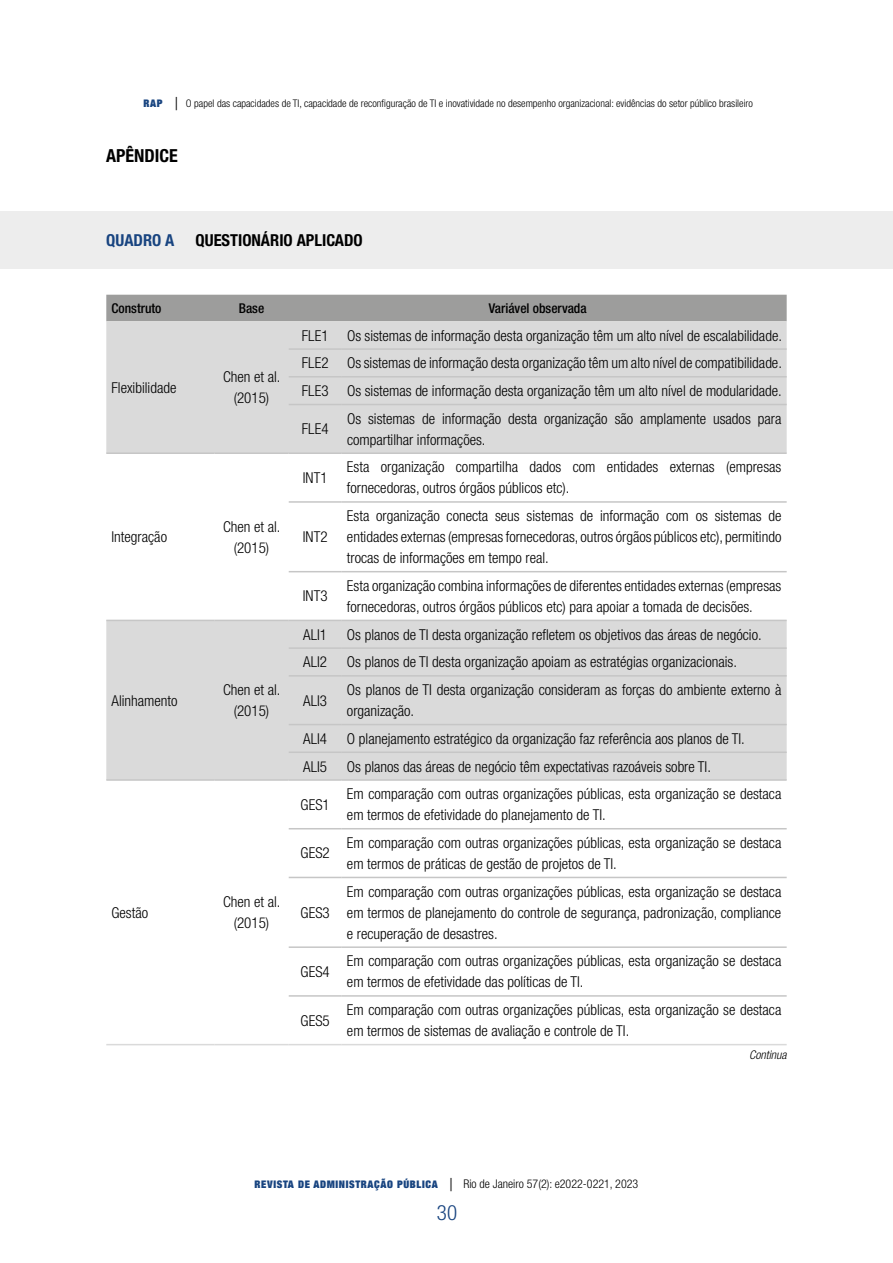
<style>
.page{position:relative;width:893px;height:1263px;background:#fff}
.page>*{position:absolute;margin:0;border:0;box-sizing:border-box;transform-origin:0 0}
.t1{font:300 condensed 21px "Helvetica Neue LT Std";color:#184480}
.t2{font:700 condensed 18px "Helvetica Neue LT Std";color:#000}
.t3{font:700 condensed 16.5px "Helvetica Neue LT Std";color:#000}
.t4{font:700 condensed 16.5px "Helvetica Neue LT Std";color:#184480}
.t5{font:300 condensed 15px/21px "Helvetica Neue LT Std";color:#000}
.t6{font:500 condensed 13.5px "Helvetica Neue LT Std";color:#000}
.t7{font:300 condensed 12px "Helvetica Neue LT Std";color:#000}
.t8{font:italic 300 condensed 12px "Helvetica Neue LT Std";color:#000}
.t9{font:300 condensed 10.5px "Helvetica Neue LT Std";color:#000}
.s1{font-family:"Helvetica Neue";font-weight:900;font-stretch:expanded;color:#184480}
.s2{font-size:18px}
.s3{font-family:"Helvetica Neue";font-weight:900;font-stretch:expanded;font-size:10.5px;color:#184480}
</style>
<div class="page">
<div style="left:0;top:211px;width:892px;height:58px;background:#ededed"></div>
<div style="left:106px;top:295px;width:681px;height:26px;background:#9d9d9c"></div>
<svg style="left:106px;top:321px;width:681px;height:458px;fill:#dadada"></svg>
<hr style="left:106px;top:1044px;width:108px;height:1px;background:#dadada">
<hr style="left:214px;top:1044px;width:75px;height:1px;background:#dadada">
<hr style="left:289px;top:1044px;width:53px;height:1px;background:#dadada">
<hr style="left:342px;top:1044px;width:445px;height:1px;background:#dadada">
<hr style="left:289px;top:348px;width:53px;height:2px;background:#c6c6c6">
<hr style="left:342px;top:348px;width:445px;height:2px;background:#c6c6c6">
<hr style="left:289px;top:376px;width:53px;height:1px;background:#c6c6c6">
<hr style="left:342px;top:376px;width:445px;height:1px;background:#c6c6c6">
<hr style="left:289px;top:404px;width:53px;height:1px;background:#c6c6c6">
<hr style="left:342px;top:404px;width:445px;height:1px;background:#c6c6c6">
<hr style="left:106px;top:452px;width:108px;height:2px;background:#c6c6c6">
<hr style="left:214px;top:452px;width:75px;height:2px;background:#c6c6c6">
<hr style="left:289px;top:452px;width:53px;height:2px;background:#c6c6c6">
<hr style="left:342px;top:452px;width:445px;height:2px;background:#c6c6c6">
<hr style="left:289px;top:501px;width:53px;height:2px;background:#c6c6c6">
<hr style="left:342px;top:501px;width:445px;height:2px;background:#c6c6c6">
<hr style="left:289px;top:571px;width:53px;height:1px;background:#c6c6c6">
<hr style="left:342px;top:571px;width:445px;height:1px;background:#c6c6c6">
<hr style="left:106px;top:620px;width:108px;height:1px;background:#c6c6c6">
<hr style="left:214px;top:620px;width:75px;height:1px;background:#c6c6c6">
<hr style="left:289px;top:620px;width:53px;height:1px;background:#c6c6c6">
<hr style="left:342px;top:620px;width:445px;height:1px;background:#c6c6c6">
<hr style="left:289px;top:647px;width:53px;height:2px;background:#c6c6c6">
<hr style="left:342px;top:647px;width:445px;height:2px;background:#c6c6c6">
<hr style="left:289px;top:675px;width:53px;height:2px;background:#c6c6c6">
<hr style="left:342px;top:675px;width:445px;height:2px;background:#c6c6c6">
<hr style="left:289px;top:724px;width:53px;height:1px;background:#c6c6c6">
<hr style="left:342px;top:724px;width:445px;height:1px;background:#c6c6c6">
<hr style="left:289px;top:751px;width:53px;height:2px;background:#c6c6c6">
<hr style="left:342px;top:751px;width:445px;height:2px;background:#c6c6c6">
<hr style="left:106px;top:779px;width:108px;height:2px;background:#c6c6c6">
<hr style="left:214px;top:779px;width:75px;height:2px;background:#c6c6c6">
<hr style="left:289px;top:779px;width:53px;height:2px;background:#c6c6c6">
<hr style="left:342px;top:779px;width:445px;height:2px;background:#c6c6c6">
<hr style="left:289px;top:828px;width:53px;height:1px;background:#c6c6c6">
<hr style="left:342px;top:828px;width:445px;height:1px;background:#c6c6c6">
<hr style="left:289px;top:877px;width:53px;height:1px;background:#c6c6c6">
<hr style="left:342px;top:877px;width:445px;height:1px;background:#c6c6c6">
<hr style="left:289px;top:946px;width:53px;height:2px;background:#c6c6c6">
<hr style="left:342px;top:946px;width:445px;height:2px;background:#c6c6c6">
<hr style="left:289px;top:995px;width:53px;height:2px;background:#c6c6c6">
<hr style="left:342px;top:995px;width:445px;height:2px;background:#c6c6c6">
<p class="t9" style="left:143px;top:98px;width:611px"><span class="s1">RAP</span> <span class="s2">|</span> O papel das capacidades de TI, capacidade de reconfiguração de TI e inovatividade no desempenho organizacional: evidências do setor público brasileiro</p>
<p class="t2" style="left:106px;top:144px;width:73px">APÊNDICE</p>
<p class="t4" style="left:106px;top:230px;width:70px">QUADRO A</p>
<p class="t3" style="left:196px;top:230px;width:169px">QUESTIONÁRIO APLICADO</p>
<p class="t6" style="left:112px;top:300px;width:52px">Construto</p>
<p class="t6" style="left:239px;top:300px;width:27px">Base</p>
<p class="t6" style="left:489px;top:300px;width:99px">Variável observada</p>
<p class="t5" style="left:112px;top:377px;width:66px">Flexibilidade</p>
<p class="t5" style="left:223px;top:366px;width:59px;text-align:center">Chen et al. (2015)</p>
<p class="t5" style="left:112px;top:526px;width:57px">Integração</p>
<p class="t5" style="left:223px;top:516px;width:59px;text-align:center">Chen et al. (2015)</p>
<p class="t5" style="left:112px;top:690px;width:68px">Alinhamento</p>
<p class="t5" style="left:223px;top:679px;width:59px;text-align:center">Chen et al. (2015)</p>
<p class="t5" style="left:112px;top:902px;width:38px">Gestão</p>
<p class="t5" style="left:223px;top:891px;width:59px;text-align:center">Chen et al. (2015)</p>
<p class="t5" style="left:302px;top:321px;width:482px;line-height:27.8px;text-align:justify">FLE1 Os sistemas de informação desta organização têm um alto nível de escalabilidade.<br>FLE2 Os sistemas de informação desta organização têm um alto nível de compatibilidade.<br>FLE3 Os sistemas de informação desta organização têm um alto nível de modularidade.</p>
<p class="t5" style="left:302px;top:418px;width:28px">FLE4</p>
<p class="t5" style="left:347px;top:408px;width:436px">Os sistemas de informação desta organização são amplamente usados para compartilhar informações.</p>
<p class="t5" style="left:303px;top:467px;width:26px">INT1</p>
<p class="t5" style="left:347px;top:456px;width:436px">Esta organização compartilha dados com entidades externas (empresas fornecedoras, outros órgãos públicos etc).</p>
<p class="t5" style="left:303px;top:526px;width:26px">INT2</p>
<p class="t5" style="left:347px;top:505px;width:436px;text-align:justify">Esta organização conecta seus sistemas de informação com os sistemas de entidades externas (empresas fornecedoras, outros órgãos públicos etc), permitindo trocas de informações em tempo real.</p>
<p class="t5" style="left:303px;top:585px;width:26px">INT3</p>
<p class="t5" style="left:347px;top:575px;width:436px">Esta organização combina informações de diferentes entidades externas (empresas fornecedoras, outros órgãos públicos etc) para apoiar a tomada de decisões.</p>
<p class="t5" style="left:303px;top:624px;width:25px">ALI1</p>
<p class="t5" style="left:347px;top:624px;width:416px">Os planos de TI desta organização refletem os objetivos das áreas de negócio.</p>
<p class="t5" style="left:303px;top:651px;width:25px">ALI2</p>
<p class="t5" style="left:347px;top:651px;width:392px">Os planos de TI desta organização apoiam as estratégias organizacionais.</p>
<p class="t5" style="left:303px;top:690px;width:25px">ALI3</p>
<p class="t5" style="left:347px;top:679px;width:436px">Os planos de TI desta organização consideram as forças do ambiente externo à organização.</p>
<p class="t5" style="left:303px;top:728px;width:25px">ALI4</p>
<p class="t5" style="left:347px;top:728px;width:399px">O planejamento estratégico da organização faz referência aos planos de TI.</p>
<p class="t5" style="left:303px;top:756px;width:25px">ALI5</p>
<p class="t5" style="left:347px;top:756px;width:365px">Os planos das áreas de negócio têm expectativas razoáveis sobre TI.</p>
<p class="t5" style="left:301px;top:794px;width:31px">GES1</p>
<p class="t5" style="left:347px;top:783px;width:436px">Em comparação com outras organizações públicas, esta organização se destaca em termos de efetividade do planejamento de TI.</p>
<p class="t5" style="left:301px;top:842px;width:31px">GES2</p>
<p class="t5" style="left:347px;top:832px;width:436px">Em comparação com outras organizações públicas, esta organização se destaca em termos de práticas de gestão de projetos de TI.</p>
<p class="t5" style="left:301px;top:902px;width:31px">GES3</p>
<p class="t5" style="left:347px;top:881px;width:436px;text-align:justify">Em comparação com outras organizações públicas, esta organização se destaca em termos de planejamento do controle de segurança, padronização, compliance e recuperação de desastres.</p>
<p class="t5" style="left:301px;top:961px;width:31px">GES4</p>
<p class="t5" style="left:347px;top:950px;width:436px">Em comparação com outras organizações públicas, esta organização se destaca em termos de efetividade das políticas de TI.</p>
<p class="t5" style="left:301px;top:1010px;width:31px">GES5</p>
<p class="t5" style="left:347px;top:999px;width:436px">Em comparação com outras organizações públicas, esta organização se destaca em termos de sistemas de avaliação e controle de TI.</p>
<p class="t8" style="left:749px;top:1048px;width:39px">Continua</p>
<p class="t7" style="left:255px;top:1176px;width:385px"><span class="s3">REVISTA DE ADMINISTRAÇÃO PÚBLICA</span> <span class="s2">|</span> Rio de Janeiro 57(2): e2022-0221, 2023</p>
<h1 class="t1" style="left:437px;top:1200px;width:22px">30</h1>
</div>
